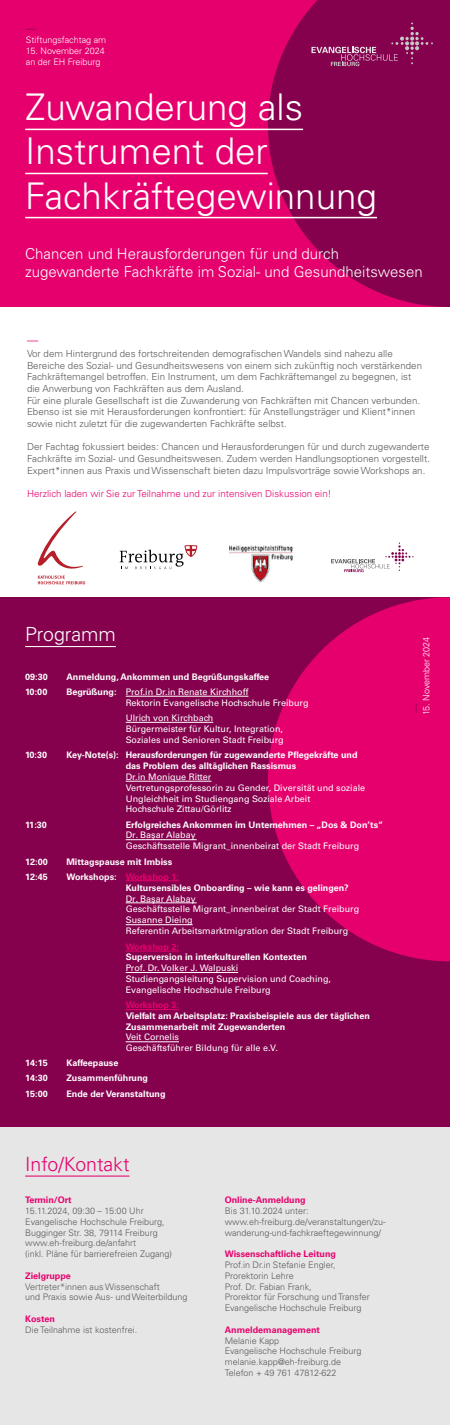
<style>
.page{position:relative;width:450px;height:1425px;background:#fff}
.page>*{position:absolute;margin:0;border:0;box-sizing:border-box;transform-origin:0 0}
.t1{font:300 36.75px/44.1px "Univers LT Pro 45";color:#fff}
.t2{font:300 19.5px "Univers LT Pro 45";color:#e6006d}
.t3{font:300 19.5px "Univers LT Pro 45";color:#fff}
.t4{font:300 15px/18px "Univers LT Pro 45";color:#fff}
.t5{font:300 11.25px "Univers LT Pro 45";color:#e6006d}
.t6{font:300 10.5px "Univers LT Pro 45";color:#85004d}
.t7{font:300 9.75px/11.7px "Univers LT Pro 45";color:#585857}
.t8{font:300 9.75px "Univers LT Pro 45";color:#e6006d}
.t9{font:9px/10.8px "Univers LT Pro 55 Roman";color:#fff}
.t10{font:300 9px/10.8px "Univers LT Pro 45";color:#585857}
.t11{font:700 9px/10.8px "Univers LT Pro 65";color:#fff}
.t12{font:700 9px "Univers LT Pro 65";color:#e6006d}
.t13{font:300 9px/10.8px "Univers LT Pro 45";color:#fff}
.t14{font:300 9px "Univers LT Pro 45";color:#85004d}
.s1{font-family:"Univers LT Pro 65";font-weight:700}
.s2{font-family:"Univers LT Std"}
.s3{color:#e6006d}
</style>
<div class="page">
<div style="left:0;top:1120px;width:450px;height:305px;background:#e6e6e6"></div>
<div style="left:0;top:0;width:450px;height:307px;background:#e6006d"></div>
<svg style="left:268px;top:0;width:182px;height:307px;fill:#85004d"></svg>
<div style="left:0;top:597px;width:450px;height:530px;background:#85004d"></div>
<svg style="left:268px;top:597px;width:182px;height:364px;fill:#e6006d"></svg>
<hr style="left:25px;top:129px;width:278px;height:1px;background:#fff">
<hr style="left:25px;top:173px;width:243px;height:1px;background:#fff">
<hr style="left:25px;top:217px;width:352px;height:1px;background:#fff">
<svg style="left:38px;top:511px;width:47px;height:73px"></svg>
<img style="left:229px;top:545px;width:64px;height:38px">
<svg style="left:331px;top:543px;width:83px;height:29px"></svg>
<svg style="left:120px;top:545px;width:77px;height:24px"></svg>
<hr style="left:25px;top:646px;width:91px;height:1px;background:#fff">
<hr style="left:126px;top:696px;width:122px;height:1px;background:#fff">
<hr style="left:126px;top:722px;width:87px;height:1px;background:#fff">
<hr style="left:126px;top:880px;width:53px;height:1px;background:#e6006d">
<hr style="left:126px;top:839px;width:71px;height:1px;background:#fff">
<hr style="left:126px;top:781px;width:85px;height:1px;background:#fff">
<hr style="left:126px;top:1042px;width:53px;height:1px;background:#fff">
<hr style="left:126px;top:1009px;width:53px;height:1px;background:#e6006d">
<hr style="left:126px;top:972px;width:112px;height:1px;background:#fff">
<hr style="left:126px;top:951px;width:53px;height:1px;background:#e6006d">
<hr style="left:126px;top:924px;width:67px;height:1px;background:#fff">
<hr style="left:126px;top:903px;width:71px;height:1px;background:#fff">
<hr style="left:25px;top:1176px;width:105px;height:1px;background:#e6006d">
<svg style="left:311px;top:22px;width:122px;height:44px;background:#8d165b"></svg>
<p class="t6" style="left:26px;top:22px;width:12px">—</p>
<p class="t13" style="left:26px;top:34px;width:82px">Stiftungsfachtag am</p>
<p class="t13" style="left:26px;top:45px;width:80px">15. November 2024 an der EH Freiburg</p>
<h1 class="t1" style="left:25px;top:84px;width:353px">Zuwanderung als<br>Instrument der<br>Fachkräftegewinnung</h1>
<h3 class="t4" style="left:25px;top:244px;width:399px">Chancen und Herausforderungen für und durch zugewanderte Fachkräfte im Sozial- und Gesundheitswesen</h3>
<p class="t5" style="left:27px;top:333px;width:13px">—</p>
<p class="t7" style="left:27px;top:347px;width:397px">Vor dem Hintergrund des fortschreitenden demografischen Wandels sind nahezu alle Bereiche des Sozial- und Gesundheitswesens von einem sich zukünftig noch verstärkenden Fachkräftemangel betroffen. Ein Instrument, um dem Fachkräftemangel zu begegnen, ist die Anwerbung von Fachkräften aus dem Ausland.<br>Für eine plurale Gesellschaft ist die Zuwanderung von Fachkräften mit Chancen verbunden.<br>Ebenso ist sie mit Herausforderungen konfrontiert: für Anstellungsträger und Klient*innen sowie nicht zuletzt für die zugewanderten Fachkräfte selbst.</p>
<p class="t7" style="left:27px;top:441px;width:405px;text-align:justify">Der Fachtag fokussiert beides: Chancen und Herausforderungen für und durch zugewanderte Fachkräfte im Sozial- und Gesundheitswesen. Zudem werden Handlungsoptionen vorgestellt.<br>Expert*innen aus Praxis und Wissenschaft bieten dazu Impulsvorträge sowie Workshops an.</p>
<p class="t8" style="left:27px;top:487px;width:306px">Herzlich laden wir Sie zur Teilnahme und zur intensiven Diskussion ein!</p>
<h2 class="t3" style="left:25px;top:622px;width:92px">Programm</h2>
<p class="t11" style="left:25px;top:671px;width:24px">09:30</p>
<p class="t11" style="left:66px;top:671px;width:204px">Anmeldung, Ankommen und Begrüßungskaffee</p>
<p class="t11" style="left:25px;top:686px;width:24px">10:00</p>
<p class="t9" style="left:126px;top:686px;width:184px;text-indent:-59px"><span class="s1">Begrüßung:</span> Prof.in Dr.in Renate Kirchhoff<br>Rektorin Evangelische Hochschule Freiburg</p>
<p class="t9" style="left:126px;top:712px;width:159px">Ulrich von Kirchbach<br>Bürgermeister für Kultur, Integration,<br>Soziales und Senioren Stadt Freiburg</p>
<p class="t11" style="left:25px;top:749px;width:23px">10:30</p>
<p class="t11" style="left:66px;top:749px;width:293px">Key-Note(s): Herausforderungen für zugewanderte Pflegekräfte und</p>
<p class="t11" style="left:25px;top:819px;width:23px">11:30</p>
<p class="t11" style="left:126px;top:760px;width:172px">das Problem des alltäglichen Rassismus</p>
<p class="t9" style="left:126px;top:771px;width:241px">Dr.in Monique Ritter<br>Vertretungsprofessorin zu Gender, Diversität und soziale Ungleichheit im Studiengang Soziale Arbeit<br>Hochschule Zittau/Görlitz</p>
<p class="t11" style="left:126px;top:819px;width:259px">Erfolgreiches Ankommen im Unternehmen – „Dos &amp; Don’ts“</p>
<p class="t9" style="left:126px;top:829px;width:235px">Dr. Başar Alabay<br>Geschäfts<span class="s2">stelle</span> Migrant<span class="s2">_</span>innenbeirat der Stadt Freiburg</p>
<p class="t11" style="left:25px;top:855px;width:24px">12:00</p>
<p class="t11" style="left:66px;top:855px;width:107px">Mittagspause mit Imbiss</p>
<p class="t11" style="left:25px;top:871px;width:24px">12:45</p>
<p class="t11" style="left:126px;top:871px;width:225px;text-indent:-59px">Workshops: <span class="s3">Workshop 1:<br></span>Kultursensibles Onboarding – wie kann es gelingen?</p>
<p class="t9" style="left:126px;top:893px;width:235px">Dr. Başar Alabay<br>Geschäfts<span class="s2">stelle</span> Migrant<span class="s2">_</span>innenbeirat der Stadt Freiburg Susanne Dieing<br>Referentin Arbeits<span class="s2">markt</span>migration der Stadt Freiburg</p>
<p class="t12" style="left:126px;top:940px;width:55px">Workshop 2:</p>
<p class="t11" style="left:126px;top:951px;width:183px">Superversion in interkulturellen Kontexten</p>
<p class="t9" style="left:126px;top:962px;width:207px">Prof. Dr. Volker J. Walpuski<br>Studiengangsleitung Supervision und Coaching,<br>Evangelische Hochschule Freiburg</p>
<p class="t12" style="left:126px;top:999px;width:55px">Workshop 3:</p>
<p class="t11" style="left:126px;top:1010px;width:246px">Vielfalt am Arbeitsplatz: Praxisbeispiele aus der täglichen<br>Zusammenarbeit mit Zugewanderten</p>
<p class="t9" style="left:126px;top:1032px;width:154px">Veit Cornelis<br>Geschäftsführer Bildung für alle e.V.</p>
<p class="t11" style="left:25px;top:1057px;width:24px">14:15</p>
<p class="t11" style="left:66px;top:1057px;width:54px">Kaffeepause</p>
<p class="t11" style="left:25px;top:1072px;width:24px">14:30</p>
<p class="t11" style="left:66px;top:1072px;width:83px">Zusammenführung</p>
<p class="t11" style="left:25px;top:1088px;width:24px">15:00</p>
<p class="t11" style="left:66px;top:1088px;width:101px">Ende der Veranstaltung</p>
<h2 class="t2" style="left:25px;top:1151px;width:106px">Info/Kontakt</h2>
<p class="t12" style="left:25px;top:1194px;width:48px">Termin/Ort</p>
<p class="t10" style="left:25px;top:1205px;width:148px">15.11.2024, 09:30 – 15:00 Uhr Evangelische Hochschule Freiburg, Bugginger Str. 38, 79114 Freiburg www.eh-freiburg.de/anfahrt<br>(inkl. Pläne für barrierefreien Zugang)</p>
<p class="t12" style="left:25px;top:1269px;width:47px">Zielgruppe</p>
<p class="t10" style="left:25px;top:1281px;width:164px">Vertreter*innen aus Wissenschaft<br>und Praxis sowie Aus- und Weiterbildung</p>
<p class="t12" style="left:25px;top:1313px;width:31px">Kosten</p>
<p class="t10" style="left:25px;top:1324px;width:114px">Die Teilnahme ist kostenfrei.</p>
<p class="t12" style="left:225px;top:1194px;width:82px">Online-Anmeldung</p>
<p class="t10" style="left:225px;top:1205px;width:162px">Bis 31.10.2024 unter: www.eh-freiburg.de/veranstaltungen/zu&shy;wanderung-und-fachkraeftegewinnung/</p>
<p class="t12" style="left:225px;top:1248px;width:113px">Wissenschaftliche Leitung</p>
<p class="t10" style="left:225px;top:1259px;width:147px">Prof.in Dr.in Stefanie Engler,<br>Prorektorin Lehre<br>Prof. Dr. Fabian Frank,<br>Prorektor für Forschung und Transfer<br>Evangelische Hochschule Freiburg</p>
<p class="t12" style="left:225px;top:1323px;width:97px">Anmeldemanagement</p>
<p class="t10" style="left:225px;top:1335px;width:138px">Melanie Kapp<br>Evangelische Hochschule Freiburg melanie.kapp@eh-freiburg.de<br>Telefon + 49 761 47812-622</p>
<p class="t13" style="left:421px;top:715px;width:80px;rotate:-90deg">15. November 2024</p>
<p class="t14" style="left:410px;top:713px;width:10px;rotate:-90deg">—</p>
</div>
